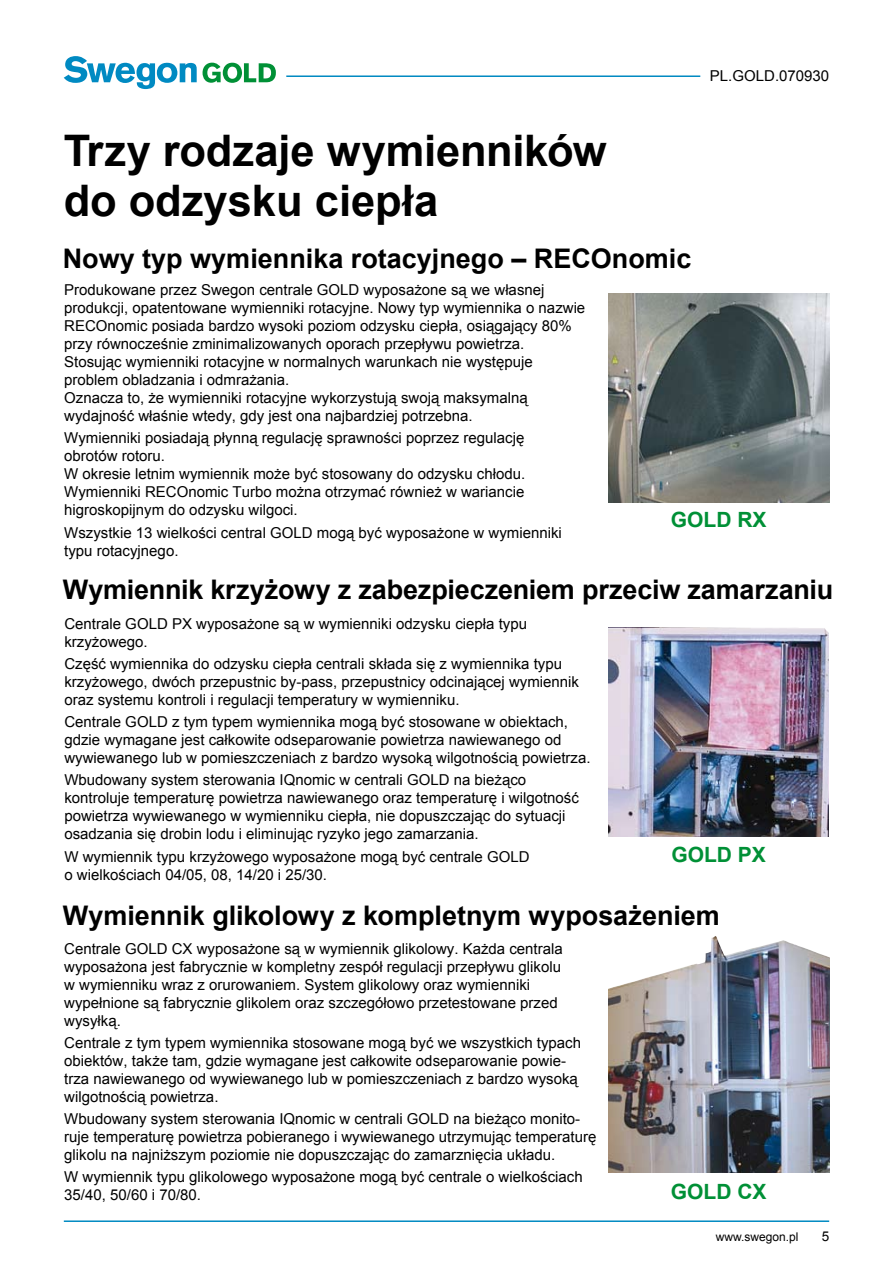
<style>
.page{position:relative;width:893px;height:1263px;background:#fff}
.page>*{position:absolute;margin:0;border:0;box-sizing:border-box;transform-origin:0 0}
.t1{font:700 43.5px/49.5px "Arial";color:#000}
.t2{font:700 27px "Arial";color:#000}
.t3{font:700 21px "Arial";color:#009036}
.t4{font:15px/18px "Arial";color:#000}
.t5{font:12px "Arial";color:#000}
</style>
<div class="page">
<hr style="left:64px;top:1220px;width:765px;height:2px;background:#008ac2">
<hr style="left:286px;top:75px;width:414px;height:2px;background:#008ac2">
<svg style="left:64px;top:56px;width:133px;height:33px"></svg>
<svg style="left:203px;top:63px;width:73px;height:20px"></svg>
<img style="left:608px;top:294px;width:221px;height:208px">
<img style="left:608px;top:628px;width:221px;height:208px">
<img style="left:608px;top:936px;width:221px;height:236px">
<p class="t4" style="left:710px;top:67px;width:121px">PL.GOLD.070930</p>
<h1 class="t1" style="left:64px;top:128px;width:544px">Trzy rodzaje wymienników do odzysku ciepła</h1>
<h2 class="t2" style="left:63px;top:240px;width:630px">Nowy typ wymiennika rotacyjnego – RECOnomic</h2>
<p class="t4" style="left:64px;top:281px;width:523px">Produkowane przez Swegon centrale GOLD wyposażone są we własnej produkcji, opatentowane wymienniki rotacyjne. Nowy typ wymiennika o nazwie RECOnomic posiada bardzo wysoki poziom odzysku ciepła, osiągający 80% przy równocześnie zminimalizowanych oporach przepływu powietrza.<br>Stosując wymienniki rotacyjne w normalnych warunkach nie występuje problem obladzania i odmrażania.<br>Oznacza to, że wymienniki rotacyjne wykorzystują swoją maksymalną wydajność właśnie wtedy, gdy jest ona najbardziej potrzebna.</p>
<p class="t4" style="left:64px;top:429px;width:462px">Wymienniki posiadają płynną regulację sprawności poprzez regulację obrotów rotoru.<br>W okresie letnim wymiennik może być stosowany do odzysku chłodu.<br>Wymienniki RECOnomic Turbo można otrzymać również w wariancie higroskopijnym do odzysku wilgoci.</p>
<p class="t4" style="left:64px;top:524px;width:499px">Wszystkie 13 wielkości central GOLD mogą być wyposażone w wymienniki typu rotacyjnego.</p>
<h3 class="t3" style="left:671px;top:506px;width:97px">GOLD RX</h3>
<h2 class="t2" style="left:63px;top:572px;width:772px">Wymiennik krzyżowy z zabezpieczeniem przeciw zamarzaniu</h2>
<p class="t4" style="left:64px;top:615px;width:464px">Centrale GOLD PX wyposażone są w wymienniki odzysku ciepła typu krzyżowego.</p>
<p class="t4" style="left:64px;top:655px;width:516px">Część wymiennika do odzysku ciepła centrali składa się z wymiennika typu krzyżowego, dwóch przepustnic by-pass, przepustnicy odcinającej wymiennik oraz systemu kontroli i regulacji temperatury w wymienniku.</p>
<p class="t4" style="left:64px;top:713px;width:528px">Centrale GOLD z tym typem wymiennika mogą być stosowane w obiektach, gdzie wymagane jest całkowite odseparowanie powietrza nawiewanego od wywiewanego lub w pomieszczeniach z bardzo wysoką wilgotnością powietrza.</p>
<p class="t4" style="left:64px;top:771px;width:516px">Wbudowany system sterowania IQnomic w centrali GOLD na bieżąco kontroluje temperaturę powietrza nawiewanego oraz temperaturę i wilgotność powietrza wywiewanego w wymienniku ciepła, nie dopuszczając do sytuacji osadzania się drobin lodu i eliminując ryzyko jego zamarzania.</p>
<p class="t4" style="left:64px;top:848px;width:467px">W wymiennik typu krzyżowego wyposażone mogą być centrale GOLD o wielkościach 04/05, 08, 14/20 i 25/30.</p>
<h2 class="t2" style="left:63px;top:898px;width:659px">Wymiennik glikolowy z kompletnym wyposażeniem</h2>
<p class="t4" style="left:64px;top:939px;width:500px">Centrale GOLD CX wyposażone są w wymiennik glikolowy. Każda centrala wyposażona jest fabrycznie w kompletny zespół regulacji przepływu glikolu w wymienniku wraz z orurowaniem. System glikolowy oraz wymienniki wypełnione są fabrycznie glikolem oraz szczegółowo przetestowane przed wysyłką.</p>
<p class="t4" style="left:64px;top:1034px;width:518px">Centrale z tym typem wymiennika stosowane mogą być we wszystkich typach obiektów, także tam, gdzie wymagane jest całkowite odseparowanie powie&shy;trza nawiewanego od wywiewanego lub w pomieszczeniach z bardzo wysoką wilgotnością powietrza.</p>
<p class="t4" style="left:64px;top:1110px;width:534px">Wbudowany system sterowania IQnomic w centrali GOLD na bieżąco monito&shy;ruje temperaturę powietrza pobieranego i wywiewanego utrzymując temperaturę glikolu na najniższym poziomie nie dopuszczając do zamarznięcia układu.</p>
<p class="t4" style="left:64px;top:1168px;width:520px">W wymiennik typu glikolowego wyposażone mogą być centrale o wielkościach<br>35/40, 50/60 i 70/80.</p>
<h3 class="t3" style="left:671px;top:840px;width:96px">GOLD PX</h3>
<h3 class="t3" style="left:671px;top:1177px;width:97px">GOLD CX</h3>
<p class="t5" style="left:716px;top:1228px;width:84px">www.swegon.pl</p>
</div>
